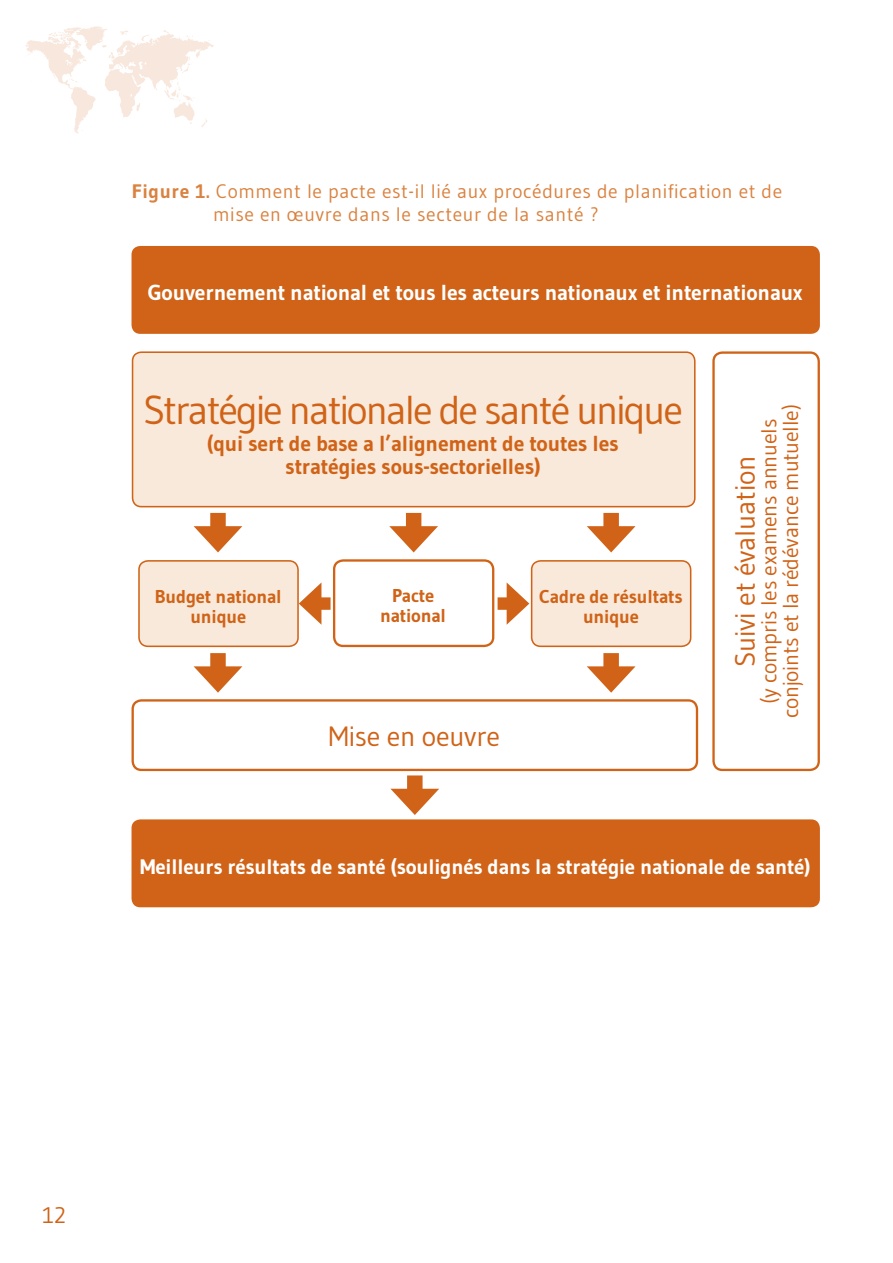
<style>
.page{position:relative;width:893px;height:1263px;background:#fff}
.page>*{position:absolute;margin:0;border:0;box-sizing:border-box;transform-origin:0 0}
.t1{font:40.35px "Gudea";letter-spacing:-.05em;color:#d06317}
.t2{font:27.9px "Gudea";letter-spacing:-.01em;color:#d06317}
.t3{font:22.5px "Gudea";color:#d06317}
.t4{font:700 21.75px/23.2px "Gudea";letter-spacing:-.01em;color:#d06317;text-align:center}
.t5{font:700 21.75px "Gudea";letter-spacing:-.01em;color:#fff}
.t6{font:21.6px/21.6px "Gudea";letter-spacing:-.01em;color:#d06317;text-align:center}
.t7{font:700 20.85px "Gudea";letter-spacing:-.01em;color:#fff}
.t8{font:19.5px/23.4px "Gudea";letter-spacing:.03em;color:#da823f}
.t9{font:700 18.6px/20.1px "Gudea";letter-spacing:-.01em;color:#d06317;text-align:center}
.s1{font-weight:700}
</style>
<div class="page">
<svg style="left:25px;top:26px;width:189px;height:108px"></svg>
<div style="left:139px;top:561px;width:159px;height:85px;background:#f9e9da;border-radius:9px"></div>
<div style="left:138px;top:560px;width:161px;height:87px;border:2px solid #d06317;border-radius:9px"></div>
<div style="left:132px;top:246px;width:688px;height:88px;background:#d06317;border-radius:9px"></div>
<div style="left:132px;top:819px;width:688px;height:88px;background:#d06317;border-radius:9px"></div>
<div style="left:532px;top:561px;width:159px;height:85px;background:#f9e9da;border-radius:9px"></div>
<div style="left:531px;top:560px;width:160px;height:87px;border:2px solid #d06317;border-radius:9px"></div>
<div style="left:333px;top:559px;width:161px;height:88px;border:2px solid #d06317;border-radius:9px"></div>
<div style="left:132px;top:699px;width:566px;height:72px;border:2px solid #d06317;border-radius:9px"></div>
<div style="left:712px;top:351px;width:108px;height:420px;border:2px solid #d06317;border-radius:9px"></div>
<div style="left:133px;top:352px;width:562px;height:155px;background:#f9e9da;border-radius:9px"></div>
<div style="left:132px;top:351px;width:564px;height:156px;border:2px solid #d06317;border-radius:9px"></div>
<div style="left:210px;top:513px;width:16px;height:23px;background:#d06317"></div>
<svg style="left:194px;top:526px;width:48px;height:26px"></svg>
<div style="left:406px;top:513px;width:15px;height:23px;background:#d06317"></div>
<svg style="left:389px;top:526px;width:49px;height:26px"></svg>
<div style="left:603px;top:513px;width:16px;height:23px;background:#d06317"></div>
<svg style="left:587px;top:526px;width:48px;height:26px"></svg>
<div style="left:210px;top:653px;width:16px;height:24px;background:#d06317"></div>
<svg style="left:194px;top:666px;width:48px;height:27px"></svg>
<div style="left:603px;top:653px;width:16px;height:24px;background:#d06317"></div>
<svg style="left:587px;top:666px;width:48px;height:27px"></svg>
<div style="left:407px;top:775px;width:16px;height:24px;background:#d06317"></div>
<svg style="left:390px;top:789px;width:49px;height:26px"></svg>
<div style="left:498px;top:597px;width:18px;height:13px;background:#d06317"></div>
<svg style="left:507px;top:583px;width:22px;height:42px"></svg>
<div style="left:313px;top:597px;width:18px;height:13px;background:#d06317"></div>
<svg style="left:299px;top:583px;width:22px;height:42px"></svg>
<p class="t8" style="left:213px;top:179px;width:571px;text-indent:-81px"><span class="s1">Figure 1.</span> Comment le pacte est-il lié aux procédures de planification et de mise en œuvre dans le secteur de la santé ?</p>
<p class="t5" style="left:148px;top:279px;width:656px">Gouvernement national et tous les acteurs nationaux et internationaux</p>
<h1 class="t1" style="left:143px;top:384px;width:541px">Stratégie nationale de santé unique</h1>
<p class="t4" style="left:207px;top:432px;width:413px">(qui sert de base a l’alignement de toutes les stratégies sous-sectorielles)</p>
<p class="t9" style="left:155px;top:586px;width:128px">Budget national unique</p>
<p class="t9" style="left:380px;top:585px;width:68px">Pacte national</p>
<h2 class="t2" style="left:329px;top:718px;width:173px">Mise en oeuvre</h2>
<p class="t9" style="left:539px;top:586px;width:145px">Cadre de résultats unique</p>
<p class="t6" style="left:758px;top:718px;width:315px;rotate:-90deg">(y compris les examens annuels conjoints et la rédévance mutuelle)</p>
<h2 class="t2" style="left:728px;top:667px;width:213px;rotate:-90deg">Suivi et évaluation</h2>
<p class="t7" style="left:140px;top:853px;width:672px">Meilleurs résultats de santé (soulignés dans la stratégie nationale de santé)</p>
<p class="t3" style="left:43px;top:1201px;width:25px">12</p>
</div>
